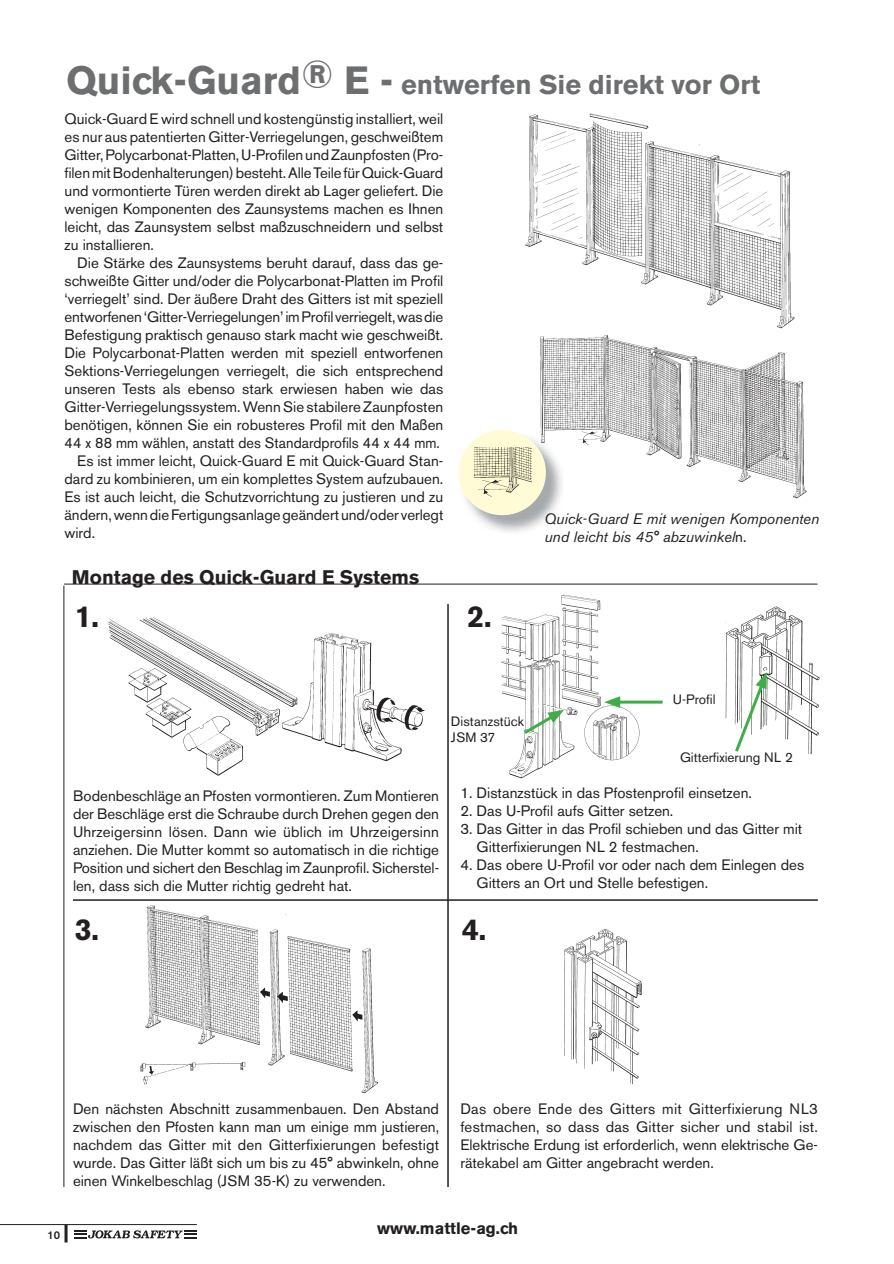
<style>
.page{position:relative;width:894px;height:1264px;background:#fff}
.page>*{position:absolute;margin:0;border:0;box-sizing:border-box;transform-origin:0 0}
.t1{font:700 30px "Akzidenz Grotesk BE";color:#231f20}
.t2{font:700 27px "Akzidenz Grotesk BE";color:#6d6e70}
.t3{font:700 19.5px "Akzidenz Grotesk BE";color:#231f20}
.t4{font:700 16.5px "Akzidenz Grotesk BE";color:#231f20}
.t5{font:15px/18px "Akzidenz Grotesk BE";color:#231f20;text-align:justify}
.t6{font:italic 15px/18px "Akzidenz Grotesk BE";color:#231f20}
.t7{font:15px "Akzidenz Grotesk BE";color:#231f20;scale:.96 1}
.t8{font:13.5px/16.2px "Akzidenz Grotesk BE";color:#231f20}
.t9{font:500 11.25px "Akzidenz Grotesk BE";color:#231f20}
.s1{font-size:39px}
.s2{font-style:normal}
</style>
<div class="page">
<hr style="left:0;top:1223px;width:197px;height:1px;background:#231f20">
<hr style="left:64px;top:1224px;width:3px;height:18px;background:#231f20">
<svg style="left:74px;top:1230px;width:122px;height:8px"></svg>
<img style="left:564px;top:929px;width:79px;height:156px">
<img style="left:725px;top:606px;width:95px;height:148px">
<svg style="left:732px;top:672px;width:34px;height:82px"></svg>
<hr style="left:447px;top:604px;width:1px;height:582px;background:#231f20">
<hr style="left:73px;top:899px;width:744px;height:1px;background:#231f20">
<hr style="left:64px;top:585px;width:1px;height:601px;background:#231f20">
<hr style="left:64px;top:583px;width:753px;height:1px;background:#231f20">
<img style="left:465px;top:431px;width:89px;height:101px">
<div style="left:458px;top:430px;width:87px;height:85px;background:#fffcd5;border-radius:50%"></div>
<img style="left:525px;top:113px;width:270px;height:205px">
<img style="left:528px;top:318px;width:279px;height:191px">
<img style="left:474px;top:447px;width:57px;height:56px">
<img style="left:107px;top:617px;width:166px;height:159px">
<img style="left:273px;top:633px;width:152px;height:129px">
<img style="left:501px;top:594px;width:140px;height:185px">
<img style="left:124px;top:899px;width:271px;height:195px">
<hr style="left:614px;top:700px;width:48px;height:3px;background:#41ad49">
<svg style="left:604px;top:696px;width:16px;height:12px"></svg>
<svg style="left:520px;top:709px;width:44px;height:27px"></svg>
<h2 class="t2" style="left:66px;top:75px;width:695px"><span class="s1">Quick-Guard</span><sup>®</sup> <span class="s1">E -</span> entwerfen Sie direkt vor Ort</h2>
<p class="t5" style="left:64px;top:111px;width:380px">Quick-Guard E wird schnell und kostengünstig installiert, weil es nur aus patentierten Gitter-Verriegelungen, geschweißtem Gitter, Polycarbonat-Platten, U-Profilen und Zaunpfosten (Pro&shy;filen mit Bodenhalterungen) besteht. Alle Teile für Quick-Guard und vormontierte Türen werden direkt ab Lager geliefert. Die wenigen Komponenten des Zaunsystems machen es Ihnen leicht, das Zaunsystem selbst maßzuschneidern und selbst zu installieren.</p>
<p class="t5" style="left:77px;top:255px;width:367px">Die Stärke des Zaunsystems beruht darauf, dass das ge-</p>
<p class="t5" style="left:64px;top:273px;width:380px">schweißte Gitter und/oder die Polycarbonat-Platten im Profil</p>
<p class="t5" style="left:64px;top:291px;width:380px">‘verriegelt’ sind. Der äußere Draht des Gitters ist mit speziell</p>
<p class="t5" style="left:64px;top:309px;width:380px">entworfenen ‘Gitter-Verriegelungen’ im Profil verriegelt, was die</p>
<p class="t5" style="left:64px;top:327px;width:380px">Befestigung praktisch genauso stark macht wie geschweißt.</p>
<p class="t5" style="left:64px;top:345px;width:380px">Die Polycarbonat-Platten werden mit speziell entworfenen</p>
<p class="t5" style="left:64px;top:363px;width:380px">Sektions-Verriegelungen verriegelt, die sich entsprechend</p>
<p class="t5" style="left:64px;top:381px;width:380px">unseren Tests als ebenso stark erwiesen haben wie das</p>
<p class="t5" style="left:64px;top:399px;width:380px">Gitter-Verriegelungssystem. Wenn Sie stabilere Zaunpfosten</p>
<p class="t5" style="left:64px;top:417px;width:380px">benötigen, können Sie ein robusteres Profil mit den Maßen</p>
<p class="t7" style="left:64px;top:437px;width:392px">44 x 88 mm wählen, anstatt des Standardprofils 44 x 44 mm.</p>
<p class="t5" style="left:77px;top:453px;width:367px">Es ist immer leicht, Quick-Guard E mit Quick-Guard Stan-</p>
<p class="t5" style="left:64px;top:471px;width:380px">dard zu kombinieren, um ein komplettes System aufzubauen.</p>
<p class="t5" style="left:64px;top:489px;width:380px">Es ist auch leicht, die Schutzvorrichtung zu justieren und zu</p>
<p class="t5" style="left:64px;top:507px;width:380px">ändern, wenn die Fertigungsanlage geändert und/oder verlegt</p>
<p class="t5" style="left:64px;top:525px;width:32px">wird.</p>
<p class="t6" style="left:544px;top:511px;width:276px">Quick-Guard E mit wenigen Komponenten und leicht bis 45° abzuwinkel<span class="s2">n.</span></p>
<h3 class="t3" style="left:72px;top:569px;width:348px">Montage des Quick-Guard E Systems</h3>
<h1 class="t1" style="left:75px;top:605px;width:26px">1.</h1>
<h1 class="t1" style="left:467px;top:605px;width:26px">2.</h1>
<p class="t8" style="left:451px;top:714px;width:74px">Distanzstück<br>JSM 37</p>
<p class="t8" style="left:672px;top:692px;width:44px">U-Profil</p>
<p class="t8" style="left:679px;top:750px;width:114px">Gitterfixierung NL 2</p>
<p class="t5" style="left:73px;top:788px;width:367px">Bodenbeschläge an Pfosten vormontieren. Zum Montieren der Beschläge erst die Schraube durch Drehen gegen den Uhrzeigersinn lösen. Dann wie üblich im Uhrzeigersinn anziehen. Die Mutter kommt so automatisch in die richtige Position und sichert den Beschlag im Zaunprofil. Sicherstel&shy;len, dass sich die Mutter richtig gedreht hat.</p>
<p class="t5" style="left:460px;top:785px;width:293px">1. Distanzstück in das Pfostenprofil einsetzen.</p>
<p class="t5" style="left:460px;top:803px;width:214px">2. Das U-Profil aufs Gitter setzen.</p>
<p class="t5" style="left:476px;top:821px;width:327px;text-indent:-16px">3. Das Git ter in das Profil schieben und das Gitter mit<br>Gitterfixierungen NL 2 festmachen.</p>
<p class="t5" style="left:476px;top:857px;width:329px;text-indent:-16px">4. Das obere U-Profil vor oder nach dem Einlegen des<br>Gitters an Ort und Stelle befestigen.</p>
<h1 class="t1" style="left:75px;top:919px;width:26px">3.</h1>
<h1 class="t1" style="left:462px;top:919px;width:26px">4.</h1>
<p class="t5" style="left:73px;top:1101px;width:367px">Den nächsten Abschnitt zusammenbauen. Den Abstand zwischen den Pfosten kann man um einige mm justieren, nachdem das Gitter mit den Gitterfixierungen befestigt wurde. Das Git ter läßt sich um bis zu 45° abwinkeln, ohne einen Winkelbeschlag (JSM 35-K) zu verwenden.</p>
<p class="t5" style="left:460px;top:1101px;width:359px">Das obere Ende des Gitters mit Gitterfixierung NL3 festmachen, so dass das Gitter sicher und stabil ist.<br>Elektrische Erdung ist erforderlich, wenn elektrische Ge&shy;rätekabel am Gitter angebracht werden.</p>
<p class="t9" style="left:47px;top:1230px;width:14px">10</p>
<p class="t4" style="left:377px;top:1222px;width:142px">www.mattle-ag.ch</p>
</div>
